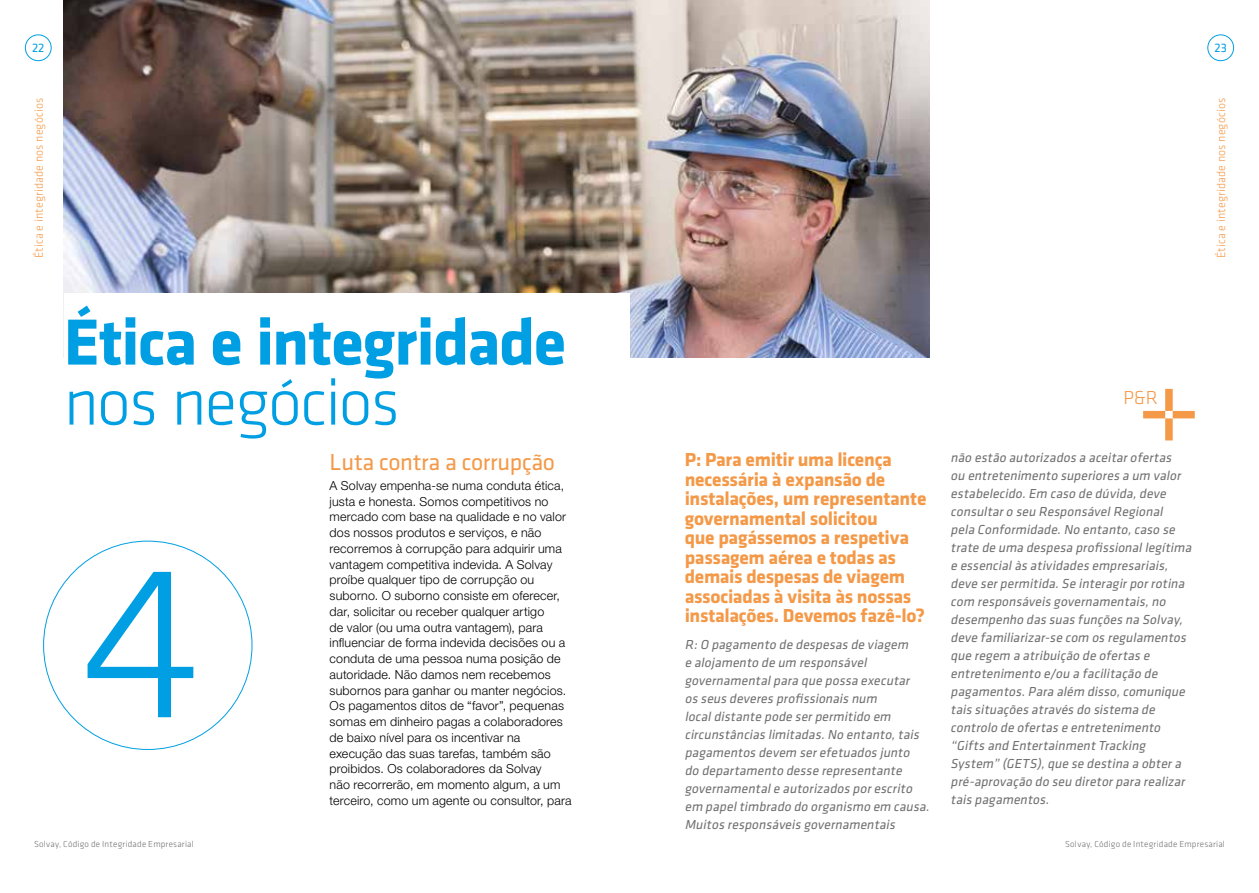
<style>
.page{position:relative;width:1259px;height:893px;background:#fff}
.page>*{position:absolute;margin:0;border:0;box-sizing:border-box;transform-origin:0 0}
.t1{font:300 225px "Klavika";color:#009fe3}
.t2{font:700 67.5px "Klavika";letter-spacing:-.02em;color:#009fe3}
.t3{font:300 67.5px "Klavika";letter-spacing:-.03em;color:#009fe3}
.t4{font:24px "Klavika";letter-spacing:-.015em;color:#f49948}
.t5{font:700 19.5px/19.5px "Klavika";letter-spacing:-.015em;color:#f49948}
.t6{font:300 19.5px "Klavika";color:#f49948}
.t7{font:italic 13.5px/18px "Klavika";color:#706f6f}
.t8{font:12.75px "Klavika";color:#009fe3}
.t9{font:300 12.45px/15.8px "Helvetica Neue LT Std";letter-spacing:.015em;color:#000}
.t10{font:300 12px "Klavika";letter-spacing:.015em;color:#f49948}
.t11{font:300 9px "Klavika";letter-spacing:.025em;color:#706f6f}
</style>
<div class="page">
<div style="left:1165px;top:418px;width:7px;height:22px;background:#f49948"></div>
<div style="left:1172px;top:411px;width:22px;height:7px;background:#f49948"></div>
<div style="left:1143px;top:411px;width:22px;height:7px;background:#f49948"></div>
<div style="left:1165px;top:389px;width:7px;height:22px;background:#f49948"></div>
<div style="left:25px;top:35px;width:26px;height:26px;border:1px solid #009fe3;border-radius:50%"></div>
<div style="left:1207px;top:35px;width:26px;height:26px;border:1px solid #009fe3;border-radius:50%"></div>
<img style="left:64px;top:0;width:865px;height:357px">
<div style="left:64px;top:293px;width:565px;height:200px;background:#fff"></div>
<p class="t8" style="left:32px;top:41px;width:14px">22</p>
<p class="t8" style="left:1214px;top:41px;width:14px">23</p>
<p class="t10" style="left:32px;top:258px;width:162px;rotate:-90deg">Ética e integridade nos negócios</p>
<p class="t10" style="left:1214px;top:258px;width:162px;rotate:-90deg">Ética e integridade nos negócios</p>
<h2 class="t2" style="left:64px;top:305px;width:504px">Ética e integridade</h2>
<h2 class="t3" style="left:64px;top:365px;width:337px">nos negócios</h2>
<h3 class="t4" style="left:330px;top:449px;width:227px">Luta contra a corrupção</h3>
<p class="t9" style="left:330px;top:477px;width:243px">A Solvay empenha-se numa conduta ética, justa e honesta. Somos competitivos no mercado com base na qualidade e no valor dos nossos produtos e serviços, e não recorremos à corrupção para adquirir uma vantagem competitiva indevida. A Solvay proíbe qualquer tipo de corrupção ou suborno. O suborno consiste em oferecer, dar, solicitar ou receber qualquer artigo<br>de valor (ou uma outra vantagem), para influenciar de forma indevida decisões ou a conduta de uma pessoa numa posição de autoridade. Não damos nem recebemos subornos para ganhar ou manter negócios.<br>Os pagamentos ditos de “favor”, pequenas somas em dinheiro pagas a colaboradores de baixo nível para os incentivar na execução das suas tarefas, também são proibidos. Os colaboradores da Solvay<br>não recorrerão, em momento algum, a um terceiro, como um agente ou consultor, para</p>
<h1 class="t1" style="left:81px;top:520px;width:123px">4</h1>
<p class="t5" style="left:685px;top:451px;width:243px">P: Para emitir uma licença necessária à expansão de instalações, um representante governamental solicitou<br>que pagássemos a respetiva passagem aérea e todas as demais despesas de viagem associadas à visita às nossas instalações. Devemos fazê-lo?</p>
<p class="t7" style="left:685px;top:636px;width:249px">R:O pagamento de despesas de viagem<br>e alojamento de um responsável governamentalpara que possa executar<br>os seus deveres profissionais num localdistante pode serpermitido em circunstâncias limitadas.No entanto,tais pagamentos devem serefetuados junto do departamento desse representante governamentale autorizados porescrito em papeltimbrado do organismo em causa.<br>Muitos responsáveis governamentais</p>
<h3 class="t6" style="left:1123px;top:386px;width:36px">P&amp;R</h3>
<p class="t7" style="left:950px;top:449px;width:245px">não estão autorizados a aceitarofertas ou entretenimento superiores a um valor estabelecido.Em caso de dúvida,deve consultaro seu ResponsávelRegional pela Conformidade.No entanto,caso se trate de uma despesa profissionallegítima e essencialàs atividades empresariais, deve serpermitida.Se interagirporrotina com responsáveis governamentais,no desempenho das suas funções na Solvay, deve familiarizar-se com os regulamentos que regem a atribuição de ofertas e entretenimento e/ou a facilitação de pagamentos.Para além disso,comunique tais situações através do sistema de controlo de ofertas e entretenimento “Gifts and Entertainment Tracking System” (GETS),que se destina a obtera pré-aprovação do seu diretorpara realizar tais pagamentos.</p>
<p class="t11" style="left:34px;top:839px;width:161px">Solvay, Código de Integridade Empresarial</p>
<p class="t11" style="left:1065px;top:839px;width:161px">Solvay, Código de Integridade Empresarial</p>
</div>
